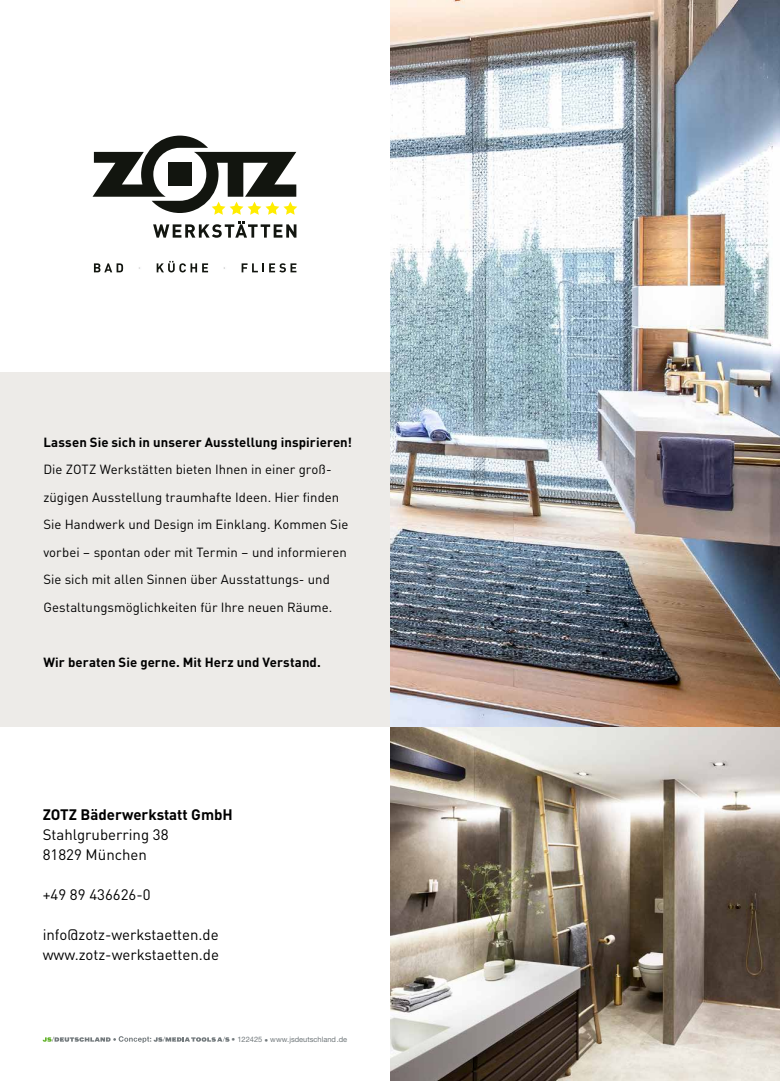
<style>
.page{position:relative;width:780px;height:1081px;background:#fff}
.page>*{position:absolute;margin:0;border:0;box-sizing:border-box;transform-origin:0 0}
.t1{font:15px/20px "FFDIN";color:#000}
.t2{font:700 15px "FFDIN";color:#000}
.t3{font:13.12px/27.5px "FFDIN";color:#000}
.t4{font:700 13.12px "FFDIN";letter-spacing:.005em;color:#000}
.t5{font:7.5px "Helvetica Neue LT Std";color:#72797c}
</style>
<div class="page">
<img style="left:390px;top:726px;width:390px;height:355px">
<img style="left:390px;top:0;width:390px;height:726px">
<div style="left:0;top:372px;width:390px;height:354px;background:#edebe8"></div>
<svg style="left:43px;top:1036px;width:186px;height:7px"></svg>
<svg style="left:153px;top:221px;width:143px;height:17px"></svg>
<svg style="left:92px;top:136px;width:205px;height:79px"></svg>
<svg style="left:94px;top:263px;width:29px;height:9px"></svg>
<svg style="left:157px;top:261px;width:51px;height:11px"></svg>
<svg style="left:241px;top:263px;width:55px;height:9px"></svg>
<div style="left:168px;top:162px;width:24px;height:24px;background:#12150f"></div>
<p class="t4" style="left:43px;top:432px;width:310px">Lassen Sie sich in unserer Ausstellung inspirieren!</p>
<p class="t3" style="left:43px;top:455px;width:306px">Die ZOTZ Werkstätten bieten Ihnen in einer groß&shy;zügigen Ausstellung traumhafte Ideen. Hier finden Sie Handwerk und Design im Einklang. Kommen Sie vorbei – spontan oder mit Termin – und informieren Sie sich mit allen Sinnen über Ausstattungs- und Gestaltungsmöglichkeiten für Ihre neuen Räume.</p>
<p class="t4" style="left:43px;top:652px;width:279px">Wir beraten Sie gerne. Mit Herz und Verstand.</p>
<p class="t2" style="left:43px;top:803px;width:192px">ZOTZ Bäderwerkstatt GmbH</p>
<p class="t1" style="left:43px;top:824px;width:127px">Stahlgruberring 38<br>81829 München</p>
<p class="t1" style="left:43px;top:884px;width:109px">+49 89 436626-0</p>
<p class="t1" style="left:43px;top:924px;width:178px">info@zotz-werkstaetten.de www.zotz-werkstaetten.de</p>
<p class="t5" style="left:231px;top:1035px;width:117px">• 122425 • www.jsdeutschland.de</p>
</div>
